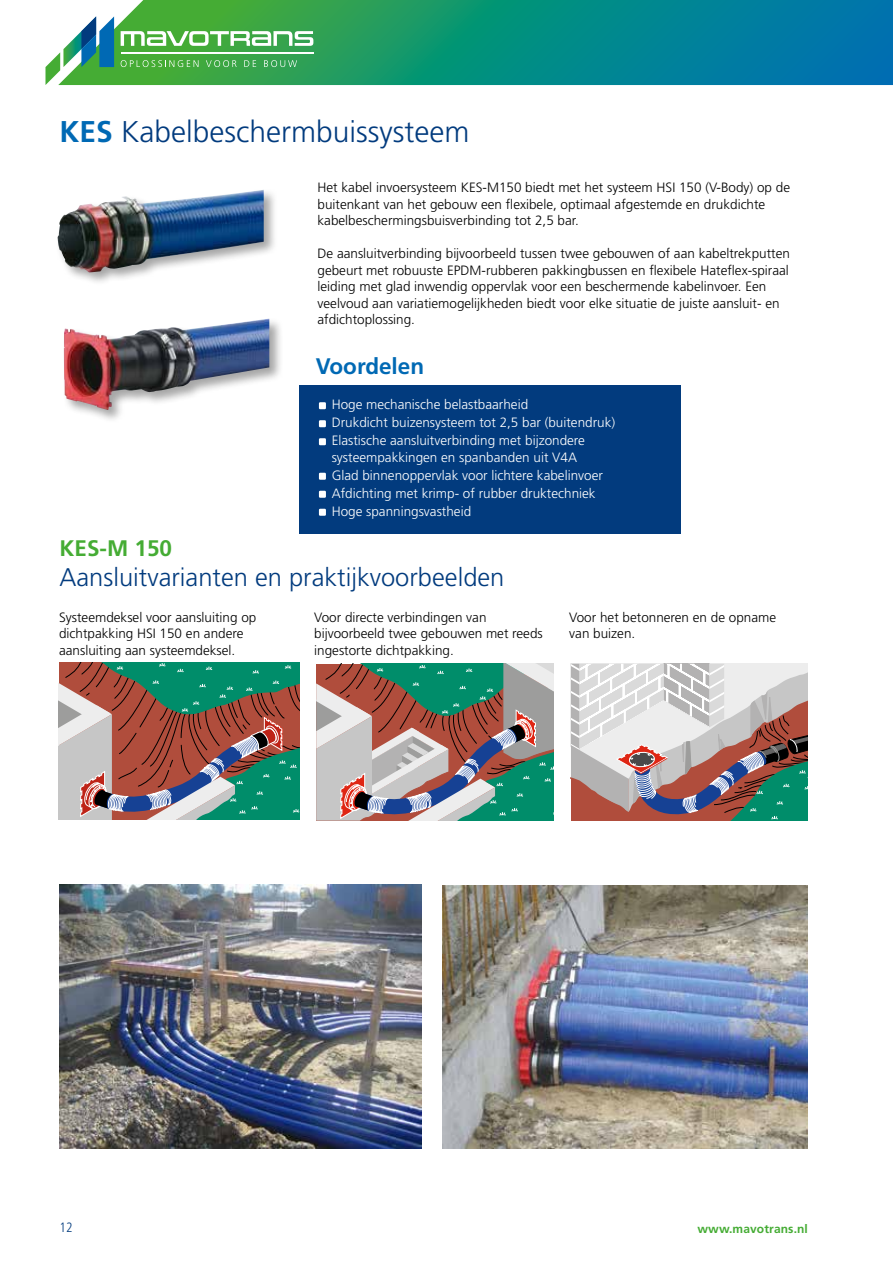
<style>
.page{position:relative;width:893px;height:1263px;background:#fff}
.page>*{position:absolute;margin:0;border:0;box-sizing:border-box;transform-origin:0 0}
.t1{font:300 30px "Frutiger LT Std";color:#023b7e}
.t2{font:300 25.5px "Frutiger LT Std";color:#023b7e}
.t3{font:700 22.5px "Frutiger LT Std";color:#0069b4}
.t4{font:700 22.5px "Frutiger LT Std";color:#45ac34}
.t5{font:300 13.5px/16.5px "Frutiger LT Std";color:#000}
.t6{font:300 13.5px/18px "Frutiger LT Std";color:#fff}
.t7{font:300 condensed 13.5px "Frutiger LT Std";color:#023b7e}
.t8{font:700 12px "Frutiger LT Std";letter-spacing:.01em;color:#45ac34}
.s1{font-weight:700;color:#0069b4}
</style>
<div class="page">
<svg style="left:114px;top:0;width:779px;height:85px;background:#138f7b"></svg>
<svg style="left:45px;top:16px;width:69px;height:69px"></svg>
<svg style="left:121px;top:31px;width:192px;height:15px"></svg>
<hr style="left:121px;top:52px;width:192px;height:2px;background:#fff">
<svg style="left:121px;top:60px;width:77px;height:7px"></svg>
<svg style="left:206px;top:60px;width:31px;height:7px"></svg>
<svg style="left:244px;top:60px;width:12px;height:7px"></svg>
<svg style="left:264px;top:60px;width:33px;height:7px"></svg>
<div style="left:56px;top:188px;width:222px;height:98px;background:#000;opacity:.35"></div>
<img style="left:58px;top:190px;width:206px;height:82px">
<svg style="left:316px;top:664px;width:237px;height:157px;background:#899087"></svg>
<svg style="left:59px;top:662px;width:240px;height:157px;background:#7b7b6e"></svg>
<svg style="left:571px;top:664px;width:237px;height:156px;background:#b1a7a4"></svg>
<img style="left:60px;top:884px;width:362px;height:264px">
<img style="left:442px;top:885px;width:365px;height:264px">
<div style="left:62px;top:317px;width:222px;height:106px;background:#000;opacity:.35"></div>
<img style="left:64px;top:319px;width:205px;height:91px">
<div style="left:299px;top:385px;width:381px;height:148px;background:#023b7e"></div>
<div style="left:319px;top:402px;width:7px;height:7px;background:#fff"></div>
<div style="left:319px;top:420px;width:7px;height:7px;background:#fff"></div>
<div style="left:319px;top:438px;width:7px;height:7px;background:#fff"></div>
<div style="left:319px;top:473px;width:7px;height:7px;background:#fff"></div>
<div style="left:319px;top:491px;width:7px;height:7px;background:#fff"></div>
<div style="left:319px;top:509px;width:7px;height:7px;background:#fff"></div>
<h1 class="t1" style="left:60px;top:114px;width:412px"><span class="s1">KES</span> Kabelbeschermbuissysteem</h1>
<p class="t5" style="left:318px;top:180px;width:474px">Het kabel invoersysteem KES-M150 biedt met het systeem HSI 150 (V-Body) op de buitenkant van het gebouw een flexibele, optimaal afgestemde en drukdichte kabelbeschermingsbuisverbinding tot 2,5 bar.</p>
<p class="t5" style="left:318px;top:246px;width:474px">De aansluitverbinding bijvoorbeeld tussen twee gebouwen of aan kabeltrekputten gebeurt met robuuste EPDM-rubberen pakkingbussen en flexibele Hateflex-spiraal leiding met glad inwendig oppervlak voor een beschermende kabelinvoer. Een veelvoud aan variatiemogelijkheden biedt voor elke situatie de juiste aansluit- en afdichtoplossing.</p>
<h3 class="t3" style="left:316px;top:353px;width:110px">Voordelen</h3>
<p class="t6" style="left:332px;top:396px;width:285px">Hoge mechanische belastbaarheid<br>Drukdicht buizensysteem tot 2,5 bar (buitendruk)<br>Elastische aansluitverbinding met bijzondere</p>
<p class="t6" style="left:332px;top:448px;width:273px">systeempakkingen en spanbanden uit V4A Glad binnenoppervlak voor lichtere kabelinvoer Afdichting met krimp- of rubber druktechniek Hoge spanningsvastheid</p>
<h3 class="t4" style="left:60px;top:534px;width:114px">KES-M 150</h3>
<h2 class="t2" style="left:60px;top:563px;width:446px">Aansluitvarianten en praktijkvoorbeelden</h2>
<p class="t5" style="left:314px;top:609px;width:230px">Voor directe verbindingen van bijvoorbeeld twee gebouwen met reeds ingestorte dichtpakking.</p>
<p class="t5" style="left:569px;top:609px;width:208px">Voor het betonneren en de opname van buizen.</p>
<p class="t5" style="left:59px;top:609px;width:199px">Systeemdeksel voor aansluiting op dichtpakking HSI 150 en andere aansluiting aan systeemdeksel.</p>
<p class="t7" style="left:60px;top:1220px;width:15px">12</p>
<p class="t8" style="left:697px;top:1222px;width:112px">www.mavotrans.nl</p>
</div>
